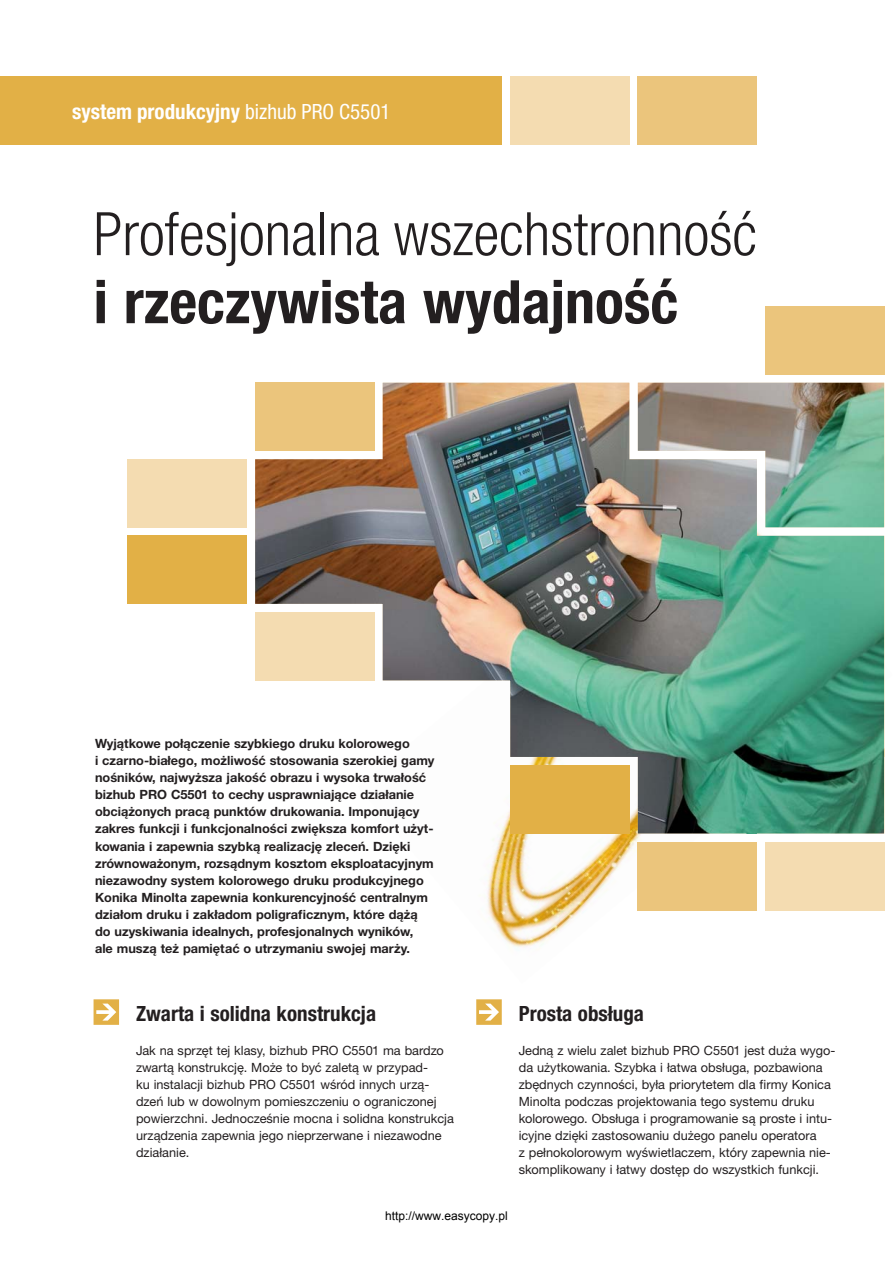
<style>
.page{position:relative;width:893px;height:1263px;background:#fff}
.page>*{position:absolute;margin:0;border:0;box-sizing:border-box;transform-origin:0 0}
.t1{font:300 condensed 60px "Helvetica KMCE";color:#231f20}
.t2{font:700 condensed 60px "Helvetica KMCE";color:#231f20}
.t3{font:700 condensed 21px "Helvetica KMCE";color:#231f20}
.t4{font:700 condensed 21px "Helvetica KMCE";color:#fff}
.t5{font:12.75px/17px "Helvetica KMCE";color:#231f20}
.t6{font:700 12.75px/17px "Helvetica KMCE";color:#231f20}
.t7{font:12px "Arial";color:#000}
.s1{font-weight:400}
</style>
<div class="page">
<img style="left:487px;top:478px;width:398px;height:469px">
<svg style="left:94px;top:999px;width:25px;height:26px"></svg>
<div style="left:0;top:77px;width:502px;height:68px;background:#e2b046"></div>
<div style="left:510px;top:77px;width:119px;height:68px;background:#f4dcb1"></div>
<div style="left:638px;top:77px;width:119px;height:68px;background:#ebc57c"></div>
<div style="left:765px;top:306px;width:119px;height:68px;background:#ebc57c"></div>
<div style="left:128px;top:459px;width:119px;height:68px;background:#f4dcb1"></div>
<div style="left:128px;top:536px;width:119px;height:68px;background:#e2b046"></div>
<svg style="left:476px;top:999px;width:26px;height:26px"></svg>
<img style="left:255px;top:383px;width:629px;height:450px">
<div style="left:638px;top:842px;width:119px;height:68px;background:#ebc57c"></div>
<div style="left:765px;top:842px;width:119px;height:68px;background:#f4dcb1"></div>
<h2 class="t4" style="left:72px;top:104px;width:320px">system produkcyjny <span class="s1">bizhub PRO C5501</span></h2>
<h1 class="t1" style="left:94px;top:212px;width:665px">Profesjonalna wszechstronność</h1>
<h1 class="t2" style="left:94px;top:280px;width:586px">i rzeczywista wydajność</h1>
<p class="t6" style="left:95px;top:737px;width:341px">Wyjątkowe połączenie szybkiego druku kolorowego<br>i czarno-białego, możliwość stosowania szerokiej gamy nośników, najwyższa jakość obrazu i wysoka trwałość bizhub PRO C5501 to cechy usprawniające działanie obciążonych pracą punktów drukowania. Imponujący zakres funkcji i funkcjonalności zwiększa komfort użyt&shy;kowania i zapewnia szybką realizację zleceń. Dzięki zrównoważonym, rozsądnym kosztom eksploatacyjnym niezawodny system kolorowego druku produkcyjnego Konika Minolta zapewnia konkurencyjność centralnym działom druku i zakładom poligraficznym, które dążą do uzyskiwania idealnych, profesjonalnych wyników,<br>ale muszą też pamiętać o utrzymaniu swojej marży.</p>
<h2 class="t3" style="left:136px;top:1006px;width:242px">Zwarta i solidna konstrukcja</h2>
<p class="t5" style="left:136px;top:1043px;width:319px">Jak na sprzęt tej klasy, bizhub PRO C5501 ma bardzo zwartą konstrukcję. Może to być zaletą w przypad-<br>ku instalacji bizhub PRO C5501 wśród innych urzą&shy;dzeń lub w dowolnym pomieszczeniu o ograniczonej powierzchni. Jednocześnie mocna i solidna konstrukcja urządzenia zapewnia jego nieprzerwane i niezawodne działanie.</p>
<h2 class="t3" style="left:519px;top:1006px;width:127px">Prosta obsługa</h2>
<p class="t5" style="left:519px;top:1043px;width:318px">Jedną z wielu zalet bizhub PRO C5501 jest duża wygo&shy;da użytkowania. Szybka i łatwa obsługa, pozbawiona zbędnych czynności, była priorytetem dla firmy Konica Minolta podczas projektowania tego systemu druku kolorowego. Obsługa i programowanie są proste i intu&shy;icyjne dzięki zastosowaniu dużego panelu operatora<br>z pełnokolorowym wyświetlaczem, który zapewnia nie&shy;skomplikowany i łatwy dostęp do wszystkich funkcji.</p>
<p class="t7" style="left:385px;top:1207px;width:124px">http://www.easycopy.pl</p>
</div>
